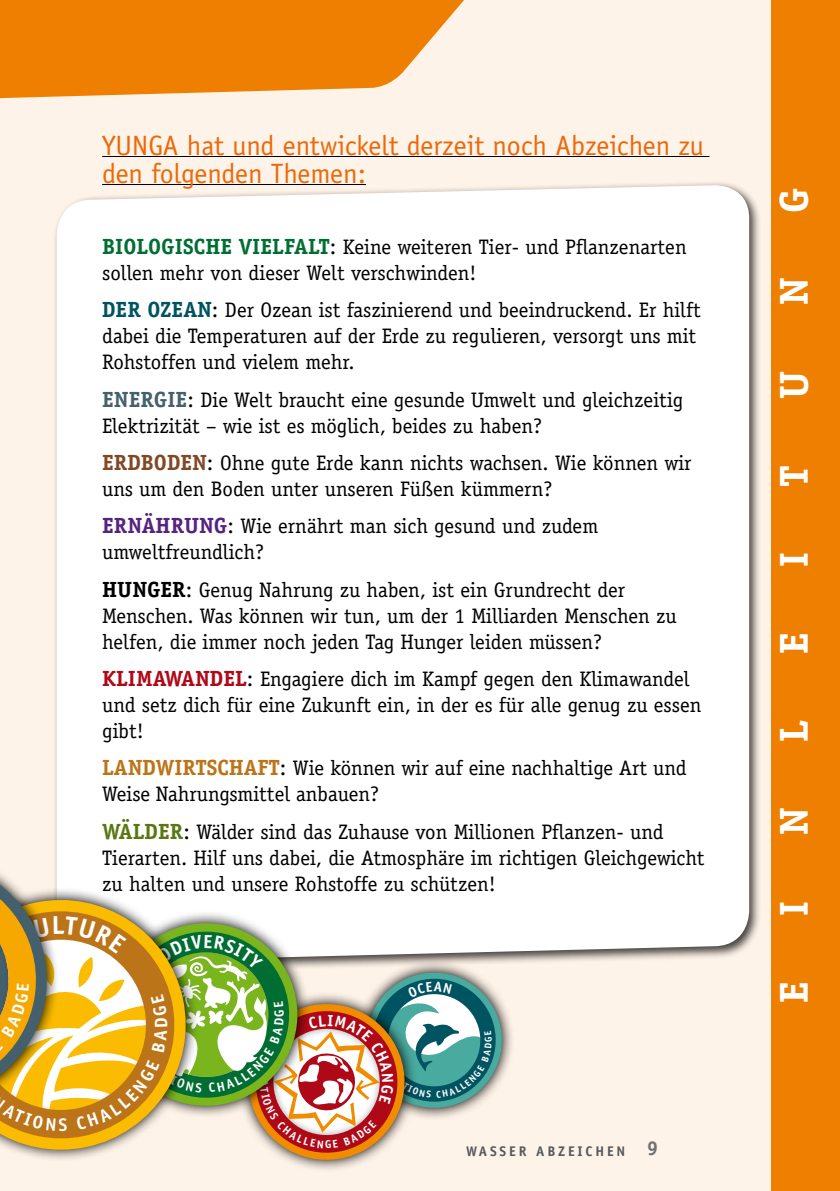
<style>
.page{position:relative;width:840px;height:1191px;background:#fff}
.page>*{position:absolute;margin:0;border:0;box-sizing:border-box;transform-origin:0 0}
.t1{font:700 40.4px "Officina Ser ITC Std";color:#fff;scale:1.04 1}
.t2{font:28px/28px "Officina Sans Std";color:#eb690b}
.t3{font:700 22px "Officina Serif Std";color:#005361}
.t4{font:21px/26px "Officina Serif Std";color:#000}
.t5{font:700 14px "Officina Sans Std";letter-spacing:.2em;color:#58585a}
.s1{font-weight:700;font-size:22px;color:#006e33}
.s2{font-size:22px}
.s3{font-weight:700;font-size:22px;color:#45606d}
.s4{font-weight:700;font-size:22px;color:#804926}
.s5{font-weight:700;font-size:22px;color:#572381}
.s6{font-weight:700;font-size:22px}
.s7{font-weight:700;font-size:22px;color:#af0917}
.s8{font-weight:700;font-size:22px;color:#bc7419}
.s9{font-weight:700;font-size:22px;color:#5b7712}
.s10{font-size:20px;color:#707172}
</style>
<div class="page">
<div style="left:0;top:0;width:790px;height:1191px;background:#fef3e8"></div>
<div style="left:770px;top:0;width:69px;height:1191px;background:#ee7f00"></div>
<svg style="left:0;top:94px;width:148px;height:5px"></svg>
<div style="left:53px;top:181px;width:708px;height:794px;background:#000;opacity:.74"></div>
<div style="left:57px;top:184px;width:691px;height:779px;background:#fff"></div>
<hr style="left:102px;top:156px;width:607px;height:1px;background:#000">
<hr style="left:102px;top:184px;width:264px;height:1px;background:#000">
<svg style="left:504px;top:959px;width:11px;height:115px"></svg>
<svg style="left:0;top:0;width:464px;height:94px;background:#ef8b18"></svg>
<svg style="left:0;top:852px;width:504px;height:315px;background:#cbbf96"></svg>
<h2 class="t2" style="left:102px;top:131px;width:603px">YUNGA hat und entwickelt derzeit noch Abzeichen zu den folgenden Themen:</h2>
<p class="t4" style="left:102px;top:234px;width:585px"><span class="s1">BIOLOGISCHE VIELFALT</span><span class="s2">:</span> Keine weiteren Tier- und Pflanzenarten sollen mehr von dieser Welt verschwinden!</p>
<p class="t3" style="left:102px;top:296px;width:72px">DER OZEAN</p>
<p class="t4" style="left:102px;top:297px;width:600px;text-indent:110px"><span class="s2">:</span> Der Ozean ist faszinierend und beeindruckend. Er hilft dabei die Temperaturen auf der Erde zu regulieren, versorgt uns mit<br>Rohstoffen und vielem mehr.</p>
<p class="t4" style="left:102px;top:386px;width:582px"><span class="s3">ENERGIE</span><span class="s2">:</span> Die Welt braucht eine gesunde Umwelt und gleichzeitig<br>Elektrizität – wie ist es möglich, beides zu haben?</p>
<p class="t4" style="left:102px;top:450px;width:590px"><span class="s4">ERDBODEN</span><span class="s2">:</span> Ohne gute Erde kann nichts wachsen. Wie können wir uns um den Boden unter unseren Füßen kümmern?</p>
<p class="t4" style="left:102px;top:513px;width:497px"><span class="s5">ERNÄHRUNG</span><span class="s2">:</span> Wie ernährt man sich gesund und zudem umweltfreundlich?</p>
<p class="t4" style="left:102px;top:576px;width:575px"><span class="s6">HUNGER</span><span class="s2">:</span> Genug Nahrung zu haben, ist ein Grundrecht der<br>Menschen. Was können wir tun, um der 1 Milliarden Menschen zu helfen, die immer noch jeden Tag Hunger leiden müssen?</p>
<p class="t4" style="left:102px;top:666px;width:600px"><span class="s7">KLIMAWANDEL</span><span class="s2">:</span> Engagiere dich im Kampf gegen den Klimawandel und setz dich für eine Zukunft ein, in der es für alle genug zu essen gibt!</p>
<p class="t4" style="left:102px;top:755px;width:585px"><span class="s8">LANDWIRTSCHAFT</span><span class="s2">:</span> Wie können wir auf eine nachhaltige Art und<br>Weise Nahrungsmittel anbauen?</p>
<p class="t4" style="left:102px;top:818px;width:603px"><span class="s9">WÄLDER</span><span class="s2">:</span> Wälder sind das Zuhause von Millionen Pflanzen- und<br>Tierarten. Hilf uns dabei, die Atmosphäre im richtigen Gleichgewicht zu halten und unsere Rohstoffe zu schützen!</p>
<p class="t5" style="left:465px;top:1142px;width:193px">WASSER ABZEICHEN <span class="s10">9</span></p>
<h1 class="t1" style="left:768px;top:213px;width:25px;rotate:-90deg">G</h1>
<h1 class="t1" style="left:768px;top:305px;width:28px;rotate:-90deg">N</h1>
<h1 class="t1" style="left:768px;top:399px;width:28px;rotate:-90deg">U</h1>
<h1 class="t1" style="left:768px;top:485px;width:20px;rotate:-90deg">T</h1>
<h1 class="t1" style="left:768px;top:566px;width:16px;rotate:-90deg">I</h1>
<h1 class="t1" style="left:768px;top:654px;width:22px;rotate:-90deg">E</h1>
<h1 class="t1" style="left:768px;top:741px;width:22px;rotate:-90deg">L</h1>
<h1 class="t1" style="left:768px;top:835px;width:28px;rotate:-90deg">N</h1>
<h1 class="t1" style="left:768px;top:915px;width:16px;rotate:-90deg">I</h1>
<h1 class="t1" style="left:768px;top:1003px;width:22px;rotate:-90deg">E</h1>
</div>
